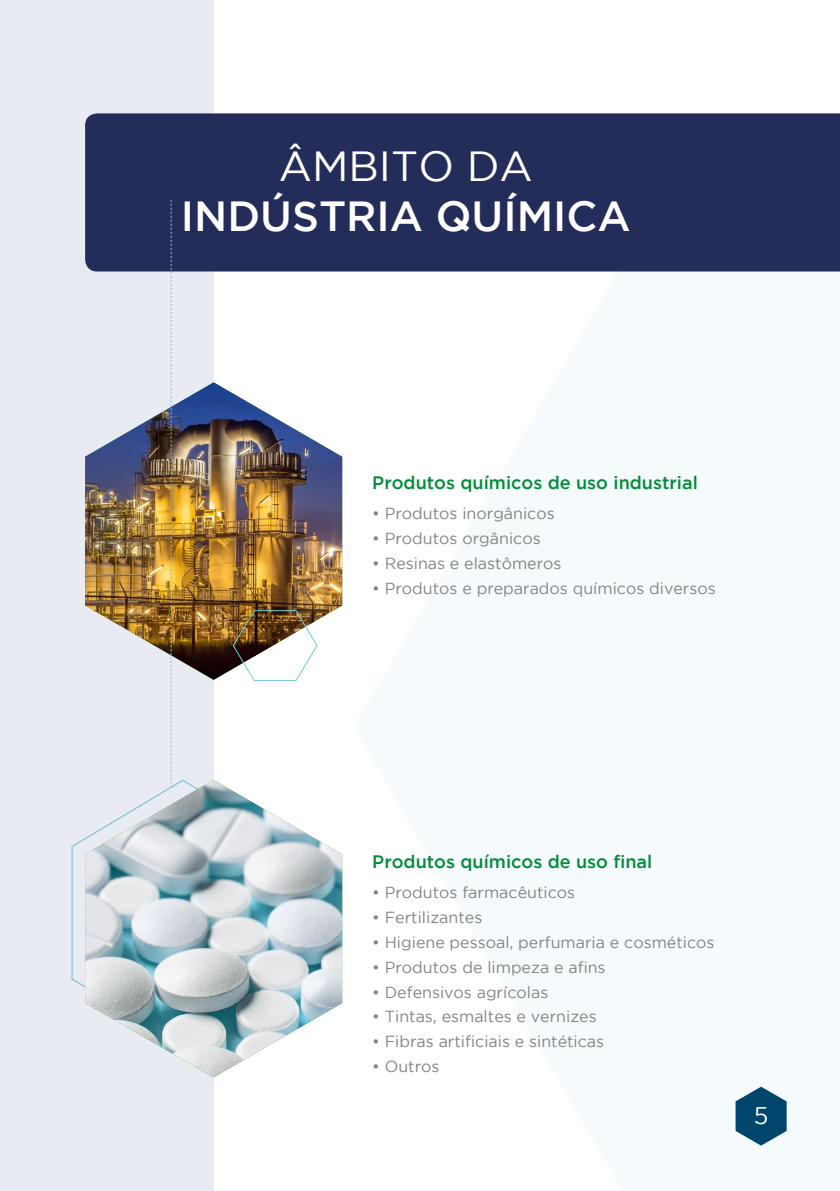
<style>
.page{position:relative;width:840px;height:1191px;background:#fff}
.page>*{position:absolute;margin:0;border:0;box-sizing:border-box;transform-origin:0 0}
.t1{font:500 42px "Gotham";color:#fff}
.t2{font:42px "Gotham";color:#fff}
.t3{font:24px "Gotham";color:#fff}
.t4{font:500 18px "Gotham";color:#018c39}
.t5{font:16px "Gotham";color:#838382}
</style>
<div class="page">
<svg style="left:735px;top:1086px;width:51px;height:59px"></svg>
<div style="left:0;top:0;width:213px;height:1191px;background:#e9ebf2"></div>
<div style="left:85px;top:113px;width:754px;height:158px;background:#242c5a"></div>
<img style="left:85px;top:382px;width:257px;height:298px">
<img style="left:85px;top:780px;width:257px;height:297px">
<img style="left:232px;top:609px;width:86px;height:72px">
<svg style="left:171px;top:200px;width:1px;height:587px"></svg>
<h1 class="t2" style="left:278px;top:143px;width:255px">ÂMBITO DA</h1>
<h1 class="t1" style="left:181px;top:192px;width:451px">INDÚSTRIA QUÍMICA</h1>
<p class="t4" style="left:372px;top:472px;width:327px">Produtos químicos de uso industrial</p>
<p class="t5" style="left:372px;top:504px;width:184px">• Produtos inorgânicos</p>
<p class="t5" style="left:372px;top:529px;width:170px">• Produtos orgânicos</p>
<p class="t5" style="left:372px;top:554px;width:191px">• Resinas e elastômeros</p>
<p class="t5" style="left:372px;top:579px;width:345px">• Produtos e preparados químicos diversos</p>
<p class="t4" style="left:372px;top:851px;width:281px">Produtos químicos de uso final</p>
<p class="t5" style="left:372px;top:883px;width:204px">• Produtos farmacêuticos</p>
<p class="t5" style="left:372px;top:908px;width:111px">• Fertilizantes</p>
<p class="t5" style="left:372px;top:933px;width:343px">• Higiene pessoal, perfumaria e cosméticos</p>
<p class="t5" style="left:372px;top:958px;width:235px">• Produtos de limpeza e afins</p>
<p class="t5" style="left:372px;top:983px;width:177px">• Defensivos agrícolas</p>
<p class="t5" style="left:372px;top:1007px;width:226px">• Tintas, esmaltes e vernizes</p>
<p class="t5" style="left:372px;top:1032px;width:233px">• Fibras artificiais e sintéticas</p>
<p class="t5" style="left:372px;top:1057px;width:69px">• Outros</p>
<h2 class="t3" style="left:753px;top:1102px;width:16px">5</h2>
</div>
